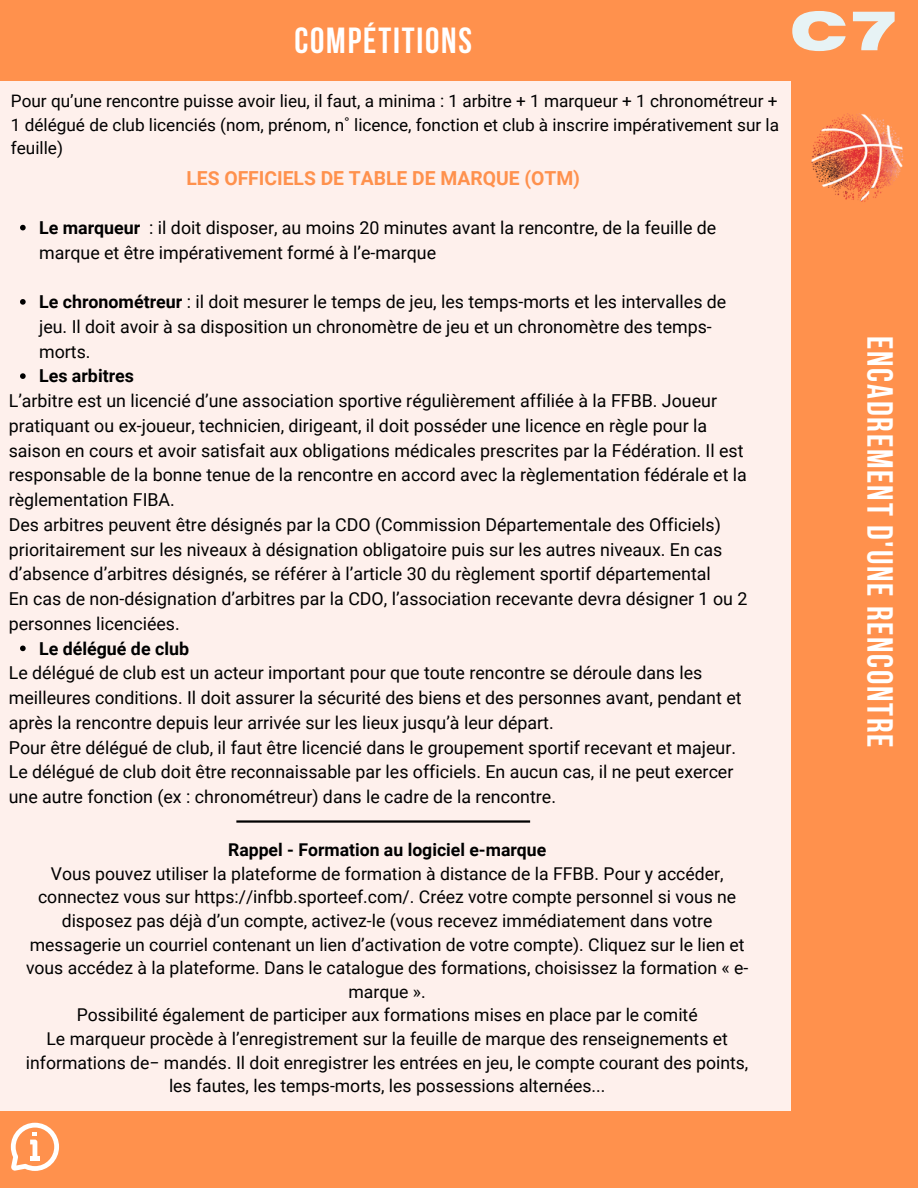
<style>
.page{position:relative;width:918px;height:1188px;background:#ff914d}
.page>*{position:absolute;margin:0;border:0;box-sizing:border-box;transform-origin:0 0}
.t1{font:700 55.05px "Horizon";color:#e7f3f5}
.t2{font:700 36.15px "Bebas Neue";letter-spacing:.05em;color:#fff}
.t3{font:700 19.35px "Roboto";color:#ff914d}
.t4{font:17.85px/24.8px "Roboto";color:#000}
.t5{font:700 17.85px "Roboto";color:#000}
.t6{font:17.7px/23.7px "Roboto";color:#000;text-align:center}
.t7{font:700 17.7px "Roboto";color:#000}
.t8{font:17.25px/23.7px "Roboto";color:#000;text-align:justify}
.s1{font-weight:700}
</style>
<div class="page">
<div style="left:0;top:81px;width:790px;height:1030px;background:#fef0ec"></div>
<img style="left:811px;top:114px;width:93px;height:88px">
<svg style="left:11px;top:1123px;width:48px;height:48px"></svg>
<svg style="left:20px;top:225px;width:6px;height:5px"></svg>
<svg style="left:20px;top:299px;width:6px;height:6px"></svg>
<svg style="left:20px;top:373px;width:6px;height:6px"></svg>
<svg style="left:20px;top:646px;width:6px;height:5px"></svg>
<hr style="left:236px;top:820px;width:294px;height:3px;background:#000">
<p class="t2" style="left:294px;top:26px;width:179px">COMPÉTITIONS</p>
<p class="t1" style="left:790px;top:4px;width:108px">C7</p>
<p class="t8" style="left:11px;top:89px;width:770px">Pour qu’une rencontre puisse avoir lieu, il faut, a minima : 1 arbitre + 1 marqueur + 1 chronométreur + 1 délégué de club licenciés (nom, prénom, n˚ licence, fonction et club à inscrire impérativement sur la feuille)</p>
<p class="t3" style="left:186px;top:167px;width:395px">LES OFFICIELS DE TABLE DE MARQUE (OTM)</p>
<p class="t4" style="left:39px;top:215px;width:679px"><span class="s1">Le marqueur</span> : il doit disposer, au moins 20 minutes avant la rencontre, de la feuille de marque et être impérativement formé à l’e-marque</p>
<p class="t4" style="left:39px;top:290px;width:689px"><span class="s1">Le chronométreur</span> : il doit mesurer le temps de jeu, les temps-morts et les intervalles de jeu. Il doit avoir à sa disposition un chronomètre de jeu et un chronomètre des temps&shy;morts.</p>
<p class="t5" style="left:39px;top:366px;width:96px">Les arbitres</p>
<p class="t4" style="left:9px;top:389px;width:740px">L’arbitre est un licencié d’une association sportive régulièrement affiliée à la FFBB. Joueur pratiquant ou ex-joueur, technicien, dirigeant, il doit posséder une licence en règle pour la saison en cours et avoir satisfait aux obligations médicales prescrites par la Fédération. Il est responsable de la bonne tenue de la rencontre en accord avec la règlementation fédérale et la règlementation FIBA.</p>
<p class="t4" style="left:9px;top:512px;width:715px;text-align:justify">Des arbitres peuvent être désignés par la CDO (Commission Départementale des Officiels) prioritairement sur les niveaux à désignation obligatoire puis sur les autres niveaux. En cas d’absence d’arbitres désignés, se référer à l’article 30 du règlement sportif départemental</p>
<p class="t4" style="left:9px;top:587px;width:740px">En cas de non-désignation d’arbitres par la CDO, l’association recevante devra désigner 1 ou 2 personnes licenciées.</p>
<p class="t4" style="left:9px;top:661px;width:734px">Le délégué de club est un acteur important pour que toute rencontre se déroule dans les meilleures conditions. Il doit assurer la sécurité des biens et des personnes avant, pendant et après la rencontre depuis leur arrivée sur les lieux jusqu’à leur départ.</p>
<p class="t4" style="left:9px;top:735px;width:729px">Pour être délégué de club, il faut être licencié dans le groupement sportif recevant et majeur.</p>
<p class="t4" style="left:9px;top:760px;width:726px">Le délégué de club doit être reconnaissable par les officiels. En aucun cas, il ne peut exercer une autre fonction (ex : chronométreur) dans le cadre de la rencontre.</p>
<p class="t5" style="left:39px;top:638px;width:151px">Le délégué de club</p>
<p class="t7" style="left:228px;top:840px;width:320px">Rappel - Formation au logiciel e-marque</p>
<p class="t6" style="left:26px;top:862px;width:724px">Vous pouvez utiliser la plateforme de formation à distance de la FFBB. Pour y accéder, connectez vous sur https://infbb.sporteef.com/. Créez votre compte personnel si vous ne disposez pas déjà d’un compte, activez-le (vous recevez immédiatement dans votre messagerie un courriel contenant un lien d’activation de votre compte). Cliquez sur le lien et vous accédez à la plateforme. Dans le catalogue des formations, choisissez la formation « e&shy;marque ».</p>
<p class="t6" style="left:77px;top:1004px;width:623px">Possibilité également de participer aux formations mises en place par le comité</p>
<p class="t6" style="left:26px;top:1027px;width:724px">Le marqueur procède à l’enregistrement sur la feuille de marque des renseignements et informations de− mandés. Il doit enregistrer les entrées en jeu, le compte courant des points, les fautes, les temps-morts, les possessions alternées...</p>
<p class="t2" style="left:895px;top:336px;width:413px;rotate:90deg">ENCADREMENT D'UNE RENCONTRE</p>
</div>
